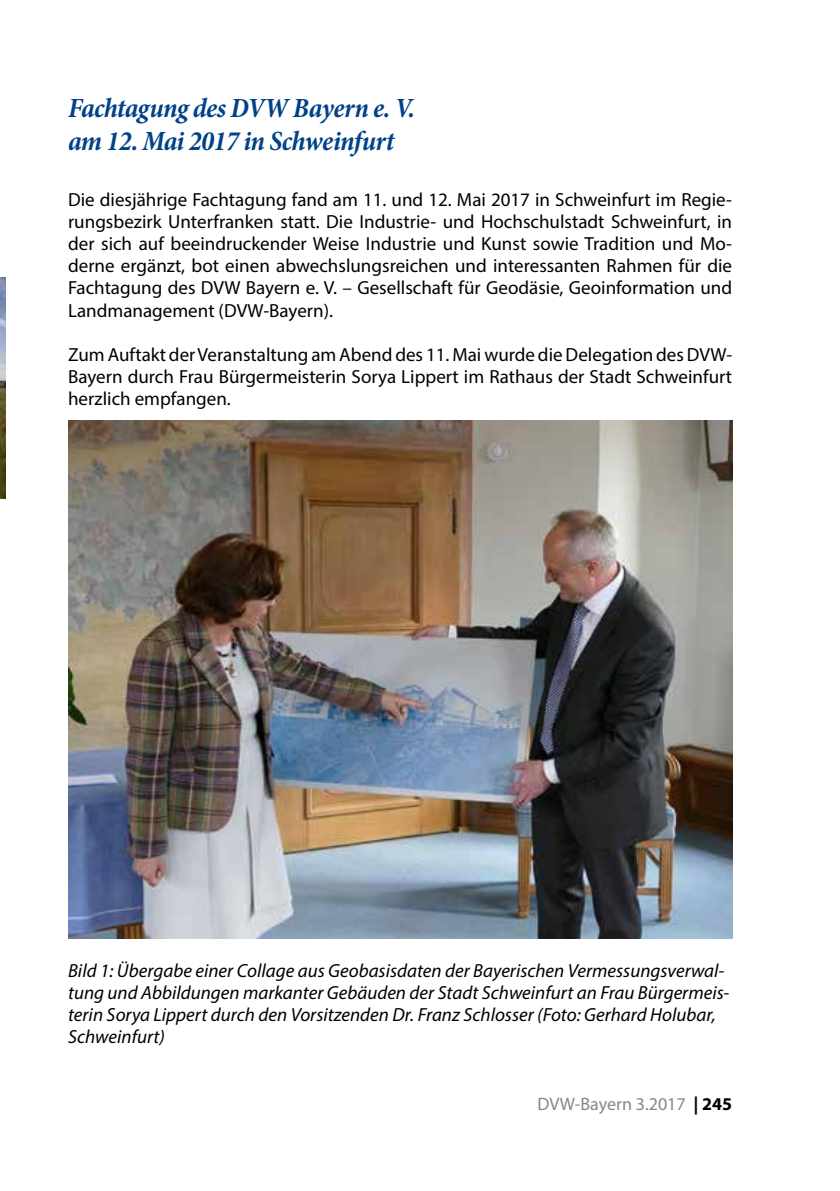
<style>
.page{position:relative;width:840px;height:1191px;background:#fff}
.page>*{position:absolute;margin:0;border:0;box-sizing:border-box;transform-origin:0 0}
.t1{font:italic 700 condensed 28px/33.6px "Minion Pro";letter-spacing:-.025em;color:#004188}
.t2{font:19px/22px "Myriad Pro";color:#000;text-align:justify}
.t3{font:italic 19px/22px "Myriad Pro";color:#000}
.t4{font:18px "Myriad Pro";color:#868786}
.s1{font-weight:700;color:#000}
</style>
<div class="page">
<img style="left:68px;top:421px;width:663px;height:517px">
<img style="left:0;top:277px;width:6px;height:222px">
<h1 class="t1" style="left:68px;top:91px;width:348px">Fachtagung des DVW Bayern e. V. am 12. Mai 2017 in Schweinfurt</h1>
<p class="t2" style="left:68px;top:189px;width:665px">Die diesjährige Fachtagung fand am 11. und 12. Mai 2017 in Schweinfurt im Regie&shy;rungsbezirk Unterfranken statt. Die Industrie- und Hochschulstadt Schweinfurt, in der sich auf beeindruckender Weise Industrie und Kunst sowie Tradition und Mo&shy;derne ergänzt, bot einen abwechslungsreichen und interessanten Rahmen für die Fachtagung des DVW Bayern e. V. – Gesellschaft für Geodäsie, Geoinformation und Landmanagement (DVW-Bayern).</p>
<p class="t2" style="left:68px;top:343px;width:665px">Zum Auftakt der Veranstaltung am Abend des 11. Mai wurde die Delegation des DVW-Bayern durch Frau Bürgermeisterin Sorya Lippert im Rathaus der Stadt Schweinfurt herzlich empfangen.</p>
<p class="t3" style="left:68px;top:959px;width:662px">Bild 1: Übergabe einer Collage aus Geobasisdaten der Bayerischen Vermessungsverwal&shy;tung und Abbildungen markanter Gebäuden der Stadt Schweinfurt an Frau Bürgermeis&shy;terin Sorya Lippert durch den Vorsitzenden Dr. Franz Schlosser (Foto: Gerhard Holubar, Schweinfurt)</p>
<p class="t4" style="left:537px;top:1093px;width:196px">DVW-Bayern 3.2017 <span class="s1">| 245</span></p>
</div>
